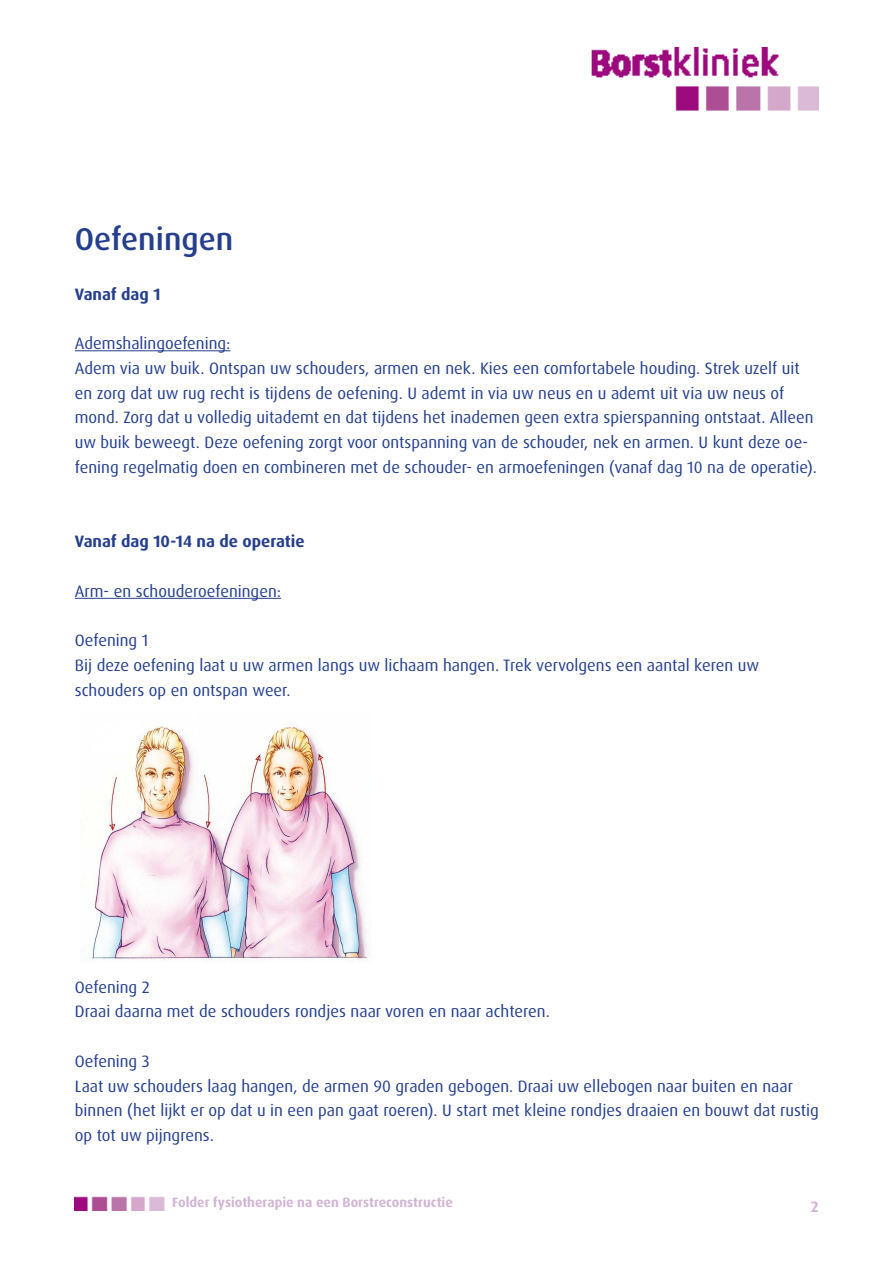
<style>
.page{position:relative;width:893px;height:1263px;background:#fff}
.page>*{position:absolute;margin:0;border:0;box-sizing:border-box;transform-origin:0 0}
.t1{font:500 31.5px "Dax OT";color:#253f8e}
.t2{font:16.5px/24.8px "Dax OT";color:#253f8e}
.t3{font:700 16.5px "Dax OT";color:#253f8e}
.t4{font:700 15px "Dax OT";color:#d2b5d5}
.t5{font:700 13.5px "Dax OT";color:#d2b5d5}
</style>
<div class="page">
<img style="left:75px;top:47px;width:743px;height:1163px">
<hr style="left:75px;top:350px;width:156px;height:1px;background:#253f8e">
<hr style="left:75px;top:598px;width:206px;height:1px;background:#253f8e">
<img style="left:81px;top:713px;width:291px;height:249px">
<p class="t1" style="left:75px;top:219px;width:160px">Oefeningen</p>
<p class="t3" style="left:75px;top:283px;width:87px">Vanaf dag 1</p>
<p class="t2" style="left:75px;top:331px;width:157px">Ademshalingoefening:</p>
<p class="t2" style="left:75px;top:356px;width:744px">Adem via uw buik. Ontspan uw schouders, armen en nek. Kies een comfortabele houding. Strek uzelf uit en zorg dat uw rug recht is tijdens de oefening. U ademt in via uw neus en u ademt uit via uw neus of mond. Zorg dat u volledig uitademt en dat tijdens het inademen geen extra spierspanning ontstaat. Alleen uw buik beweegt. Deze oefening zorgt voor ontspanning van de schouder, nek en armen. U kunt deze oe&shy;fening regelmatig doen en combineren met de schouder- en armoefeningen (vanaf dag 10 na de operatie).</p>
<p class="t3" style="left:75px;top:531px;width:231px">Vanaf dag 10-14 na de operatie</p>
<p class="t2" style="left:75px;top:579px;width:208px">Arm- en schouderoefeningen:</p>
<p class="t2" style="left:75px;top:628px;width:75px">Oefening 1</p>
<p class="t2" style="left:75px;top:653px;width:686px">Bij deze oefening laat u uw armen langs uw lichaam hangen. Trek vervolgens een aantal keren uw</p>
<p class="t2" style="left:75px;top:678px;width:217px">schouders op en ontspan weer.</p>
<p class="t2" style="left:75px;top:975px;width:77px">Oefening 2</p>
<p class="t2" style="left:75px;top:999px;width:476px">Draai daarna met de schouders rondjes naar voren en naar achteren.</p>
<p class="t2" style="left:75px;top:1049px;width:76px">Oefening 3</p>
<p class="t2" style="left:75px;top:1074px;width:746px">Laat uw schouders laag hangen, de armen 90 graden gebogen. Draai uw ellebogen naar buiten en naar binnen (het lijkt er op dat u in een pan gaat roeren). U start met kleine rondjes draaien en bouwt dat rustig op tot uw pijngrens.</p>
<p class="t5" style="left:172px;top:1194px;width:282px">Folder fysiotherapie na een Borstreconstructie</p>
<p class="t4" style="left:811px;top:1197px;width:9px">2</p>
</div>
